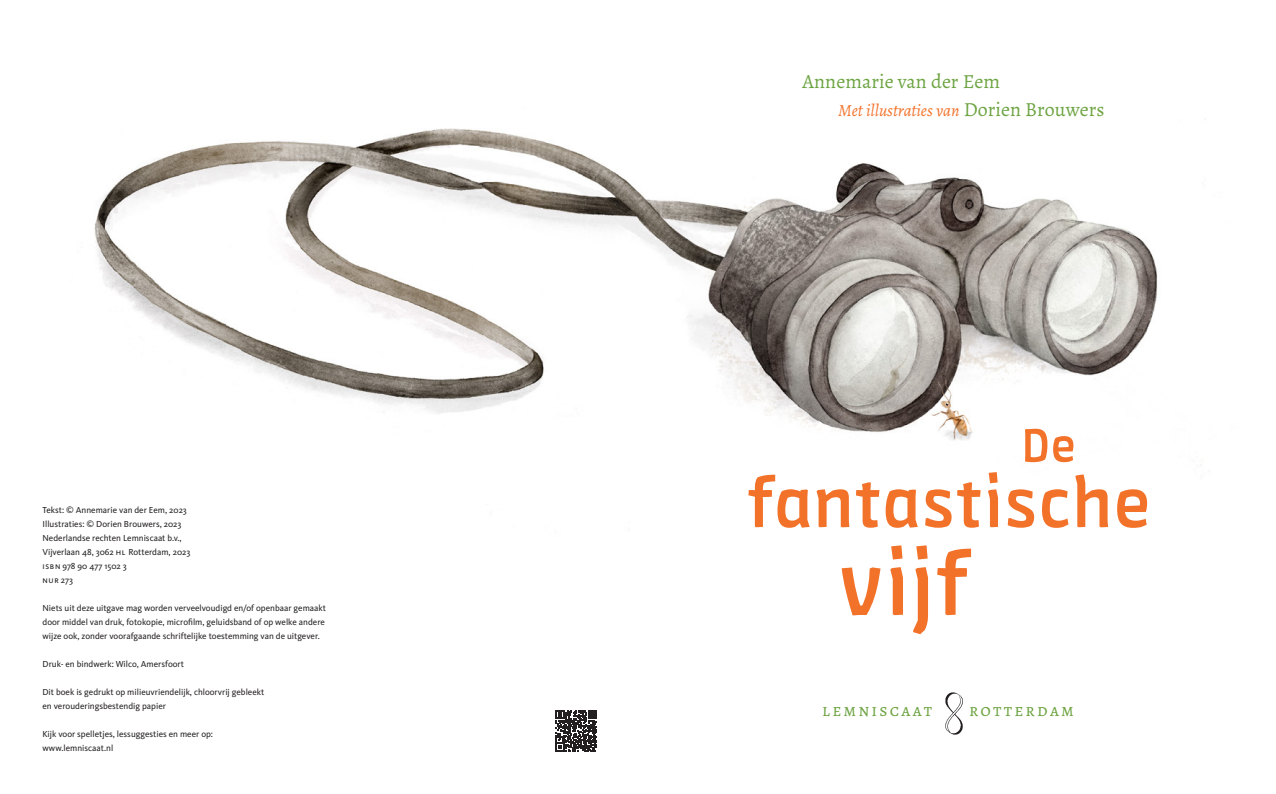
<style>
.page{position:relative;width:1276px;height:794px;background:#fff}
.page>*{position:absolute;margin:0;border:0;box-sizing:border-box;transform-origin:0 0}
.t1{font:500 93.8px "Amman Sans Pro";color:#f3722a}
.t2{font:500 74.2px "Amman Sans Pro";letter-spacing:.01em;color:#f3722a}
.t3{font:500 50.2px "Amman Sans Pro";color:#f3722a}
.t4{font:20px "Alegreya";color:#6da442}
.t5{font:17.9px "Alegreya SC";letter-spacing:.12em;color:#6da442}
.t6{font:italic 17px "Alegreya";color:#f3722a}
.t7{font:9px/14px "Kievit";color:#231f20}
.t8{font:9px "Kievit Book SC";color:#231f20}
.s1{font-family:"Kievit Book SC"}
.s2{font-family:"Kievit"}
.s3{font-style:normal;font-size:20px;color:#6da442}
</style>
<div class="page">
<img style="left:94px;top:128px;width:1108px;height:402px">
<img style="left:945px;top:692px;width:18px;height:43px">
<svg style="left:556px;top:710px;width:41px;height:41px"></svg>
<p class="t7" style="left:43px;top:503px;width:149px">Tekst: © Annemarie van der Eem, 2023<br>Illustraties: © Dorien Brouwers, 2023<br>Nederlandse rechten Lemniscaat b.v., Vijverlaan 48, 3062 <span class="s1">hl</span> Rotterdam, 2023 <span class="s1">isbn</span> 978 90 477 1502 3</p>
<p class="t8" style="left:43px;top:575px;width:32px">nur <span class="s2">273</span></p>
<p class="t7" style="left:43px;top:601px;width:285px;text-align:justify">Niets uit deze uitgave mag worden verveelvoudigd en/of openbaar gemaakt door middel van druk, fotokopie, microfilm, geluidsband of op welke andere wijze ook, zonder voorafgaande schriftelijke toestemming van de uitgever.</p>
<p class="t7" style="left:43px;top:657px;width:143px">Druk- en bindwerk: Wilco, Amersfoort</p>
<p class="t7" style="left:43px;top:685px;width:223px">Dit boek is gedrukt op milieuvriendelijk, chloorvrij gebleekt en verouderingsbestendig papier</p>
<p class="t7" style="left:43px;top:727px;width:172px">Kijk voor spelletjes, lessuggesties en meer op: www.lemniscaat.nl</p>
<h3 class="t4" style="left:802px;top:69px;width:199px">Annemarie van der Eem</h3>
<h3 class="t6" style="left:838px;top:100px;width:268px">Met illustraties van <span class="s3">Dorien Brouwers</span></h3>
<h3 class="t3" style="left:1021px;top:412px;width:56px">De</h3>
<h2 class="t2" style="left:747px;top:454px;width:405px">fantastische</h2>
<h1 class="t1" style="left:837px;top:522px;width:134px">vijf</h1>
<h3 class="t5" style="left:822px;top:699px;width:111px">lemniscaat</h3>
<h3 class="t5" style="left:969px;top:699px;width:106px">rotterdam</h3>
</div>
